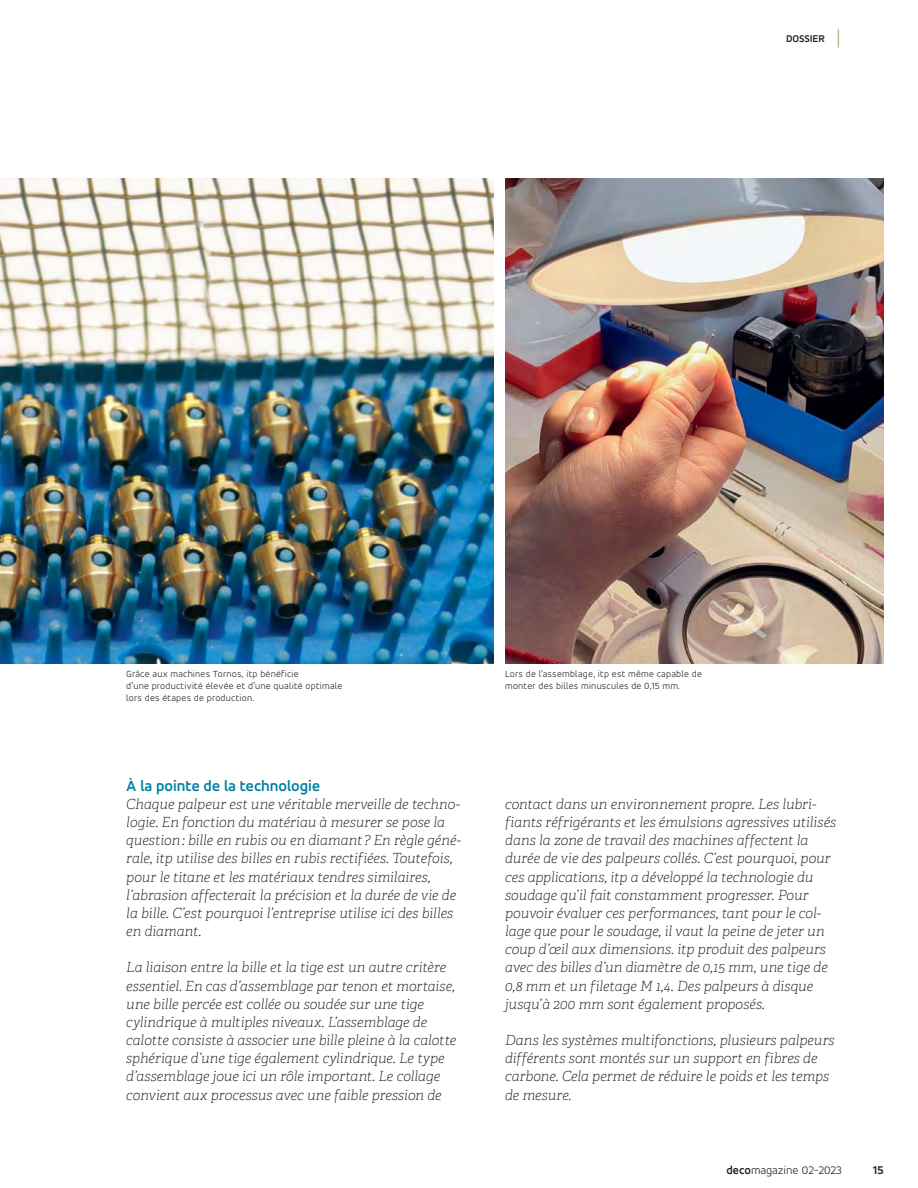
<style>
.page{position:relative;width:918px;height:1188px;background:#fff}
.page>*{position:absolute;margin:0;border:0;box-sizing:border-box;transform-origin:0 0}
.t1{font:700 15.75px "Tornos Accord Alt";color:#007fa4}
.t2{font:italic 100 13.95px/18.1px "Adelle";color:#231f20}
.t3{font:300 12px "Tornos Accord Alt";color:#231f20}
.t4{font:700 12px "Tornos Accord Alt";color:#231f20}
.t5{font:700 10.5px "Tornos Accord Alt";letter-spacing:-.01em;color:#231f20}
.t6{font:300 9.75px/12px "Tornos Accord Alt";letter-spacing:.025em;color:#231f20}
.s1{font-family:"DIN Pro";font-weight:300;font-size:21px;color:#aaa869}
.s2{font-weight:700}
</style>
<div class="page">
<img style="left:505px;top:179px;width:379px;height:485px">
<img style="left:0;top:179px;width:493px;height:485px">
<p class="t5" style="left:786px;top:33px;width:57px">DOSSIER <span class="s1">|</span></p>
<p class="t6" style="left:126px;top:669px;width:218px">Grâce aux machines Tornos, itp bénéficie<br>d’une productivité élevée et d’une qualité optimale lors des étapes de production.</p>
<p class="t6" style="left:505px;top:669px;width:198px">Lors de l’assemblage, itp est même capable de monter des billes minuscules de 0,15 mm.</p>
<p class="t1" style="left:126px;top:778px;width:195px">À la pointe de la technologie</p>
<p class="t2" style="left:126px;top:797px;width:336px">Chaque palpeur est une véritable merveille de techno&shy;logie. En fonction du matériau à mesurer se pose la question : bille en rubis ou en diamant ? En règle géné&shy;rale, itp utilise des billes en rubis rectifiées. Toutefois, pour le titane et les matériaux tendres similaires, l’abrasion affecterait la précision et la durée de vie de la bille. C’est pourquoi l’entreprise utilise ici des billes en diamant.</p>
<p class="t2" style="left:126px;top:960px;width:332px">La liaison entre la bille et la tige est un autre critère essentiel. En cas d’assemblage par tenon et mortaise, une bille percée est collée ou soudée sur une tige cylindrique à multiples niveaux. L’assemblage de calotte consiste à associer une bille pleine à la calotte sphérique d’une tige également cylindrique. Le type d’assemblage joue ici un rôle important. Le collage convient aux processus avec une faible pression de</p>
<p class="t2" style="left:505px;top:797px;width:333px">contact dans un environnement propre. Les lubri&shy;fiants réfrigérants et les émulsions agressives utilisés dans la zone de travail des machines affectent la durée de vie des palpeurs collés. C’est pourquoi, pour ces applications, itp a développé la technologie du soudage qu’il fait constamment progresser. Pour pouvoir évaluer ces performances, tant pour le col&shy;lage que pour le soudage, il vaut la peine de jeter un coup d’œil aux dimensions. itp produit des palpeurs avec des billes d’un diamètre de 0,15 mm, une tige de 0,8 mm et un filetage M 1,4. Des palpeurs à disque jusqu’à 200 mm sont également proposés.</p>
<p class="t2" style="left:505px;top:1033px;width:331px">Dans les systèmes multifonctions, plusieurs palpeurs différents sont montés sur un support en fibres de carbone. Cela permet de réduire le poids et les temps de mesure.</p>
<p class="t3" style="left:726px;top:1166px;width:117px"><span class="s2">deco</span>magazine 02-2023</p>
<p class="t4" style="left:873px;top:1165px;width:12px">15</p>
</div>
